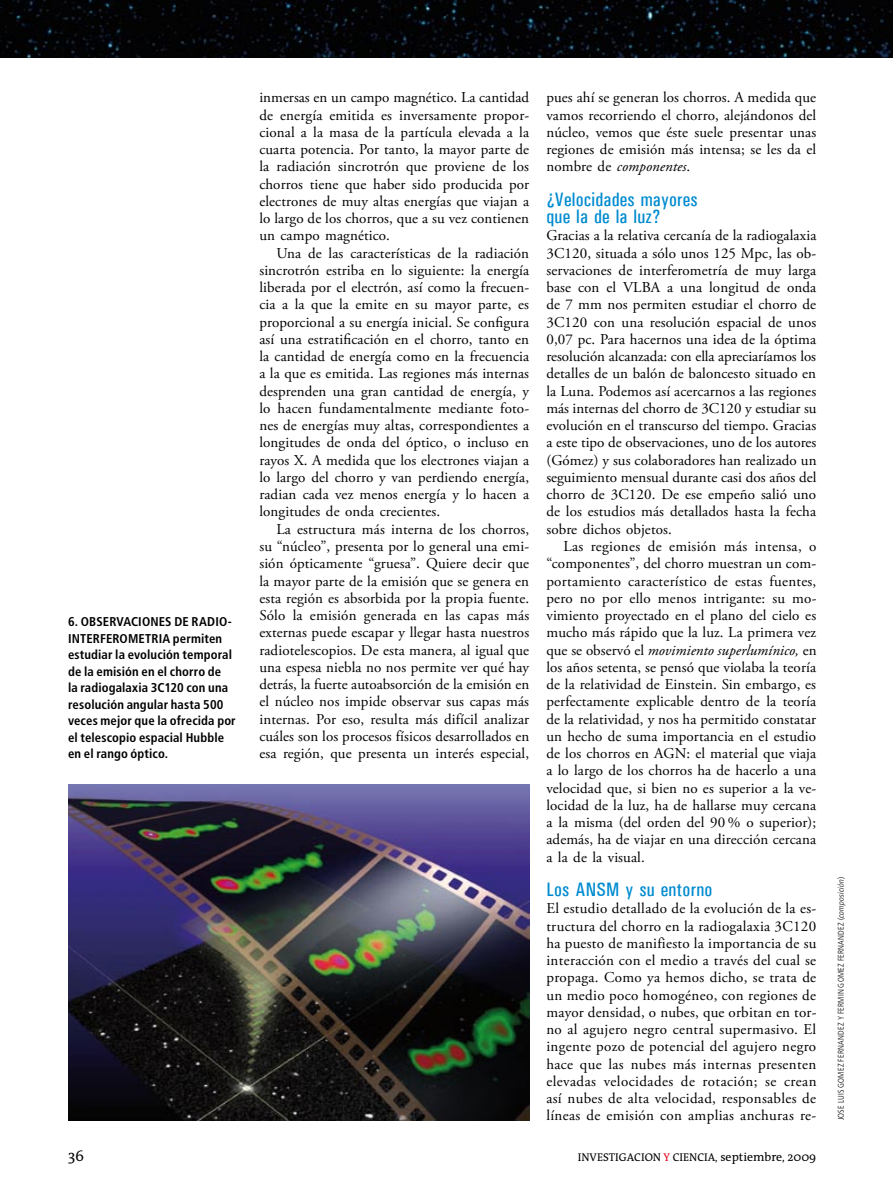
<style>
.page{position:relative;width:893px;height:1191px;background:#fff}
.page>*{position:absolute;margin:0;border:0;box-sizing:border-box;transform-origin:0 0}
.t1{font:500 condensed 19.5px/17.2px "Univers";letter-spacing:.01em;color:#008bd0}
.t2{font:15px/17.2px "Adobe Garamond Pro";letter-spacing:.005em;color:#000;text-align:justify}
.t3{font:15px "The Antiqua B5";color:#000}
.t4{font:700 condensed 12.75px/16.5px "Frutiger LT Std";letter-spacing:.01em;color:#000}
.t5{font:11.25px "The Antiqua B5";color:#000}
.t6{font:300 condensed 8.25px "Frutiger LT Std";letter-spacing:.03em;color:#000}
.s1{font-style:italic}
.s2{color:#e2001a}
.s3{font-size:12px}
.s4{font-family:"Frutiger LT Com";font-style:italic}
</style>
<div class="page">
<img style="left:68px;top:784px;width:461px;height:336px">
<img style="left:0;top:0;width:893px;height:57px">
<p class="t4" style="left:68px;top:613px;width:169px">6. OBSERVACIONES DE RADIO-<br>INTERFEROMETRIA permiten estudiar la evolución temporal de la emisión en el chorro de<br>la radiogalaxia 3C120 con una resolución angular hasta 500 veces mejor que la ofrecida por el telescopio espacial Hubble en el rango óptico.</p>
<p class="t2" style="left:259px;top:89px;width:271px">inmersas en un campo magnético. La cantidad de energía emitida es inversamente propor&shy;cional a la masa de la partícula elevada a la cuarta potencia. Por tanto, la mayor parte de la radiación sincrotrón que proviene de los chorros tiene que haber sido producida por electrones de muy altas energías que viajan a lo largo de los chorros, que a su vez contienen un campo magnético.</p>
<p class="t2" style="left:259px;top:245px;width:272px;text-indent:17px">Una de las características de la radiación sincrotrón estriba en lo siguiente: la energía liberada por el electrón, así como la frecuen&shy;cia a la que la emite en su mayor parte, es proporcional a su energía inicial. Se configura así una estratificación en el chorro, tanto en la cantidad de energía como en la frecuencia a la que es emitida. Las regiones más internas desprenden una gran cantidad de energía, y lo hacen fundamentalmente mediante foto&shy;nes de energías muy altas, correspondientes a longitudes de onda del óptico, o incluso en rayos X. A medida que los electrones viajan a lo largo del chorro y van perdiendo energía, radian cada vez menos energía y lo hacen a longitudes de onda crecientes.</p>
<p class="t2" style="left:259px;top:521px;width:272px;text-indent:17px">La estructura más interna de los chorros, su “núcleo”, presenta por lo general una emi&shy;sión ópticamente “gruesa”. Quiere decir que la mayor parte de la emisión que se genera en esta región es absorbida por la propia fuente.<br>Sólo la emisión generada en las capas más externas puede escapar y llegar hasta nuestros radiotelescopios. De esta manera, al igual que una espesa niebla no nos permite ver qué hay detrás, la fuerte autoabsorción de la emisión en el núcleo nos impide observar sus capas más internas. Por eso, resulta más difícil analizar cuáles son los procesos físicos desarrollados en esa región, que presenta un interés especial,</p>
<p class="t2" style="left:546px;top:89px;width:271px">pues ahí se generan los chorros. A medida que vamos recorriendo el chorro, alejándonos del núcleo, vemos que éste suele presentar unas regiones de emisión más intensa; se les da el nombre de <span class="s1">componentes</span>.</p>
<h1 class="t1" style="left:546px;top:191px;width:153px">¿Velocidades mayores que la de la luz?</h1>
<p class="t2" style="left:546px;top:227px;width:272px">Gracias a la relativa cercanía de la radiogalaxia 3C120, situada a sólo unos 125 Mpc, las ob&shy;servaciones de interferometría de muy larga base con el VLBA a una longitud de onda de 7 mm nos permiten estudiar el chorro de 3C120 con una resolución espacial de unos 0,07 pc. Para hacernos una idea de la óptima resolución alcanzada: con ella apreciaríamos los detalles de un balón de baloncesto situado en la Luna. Podemos así acercarnos a las regiones más internas del chorro de 3C120 y estudiar su evolución en el transcurso del tiempo. Gracias a este tipo de observaciones, uno de los autores (Gómez) y sus colaboradores han realizado un seguimiento mensual durante casi dos años del chorro de 3C120. De ese empeño salió uno de los estudios más detallados hasta la fecha sobre dichos objetos.</p>
<p class="t2" style="left:546px;top:538px;width:272px;text-indent:17px">Las regiones de emisión más intensa, o “componentes”, del chorro muestran un com&shy;portamiento característico de estas fuentes, pero no por ello menos intrigante: su mo&shy;vimiento proyectado en el plano del cielo es mucho más rápido que la luz. La primera vez que se observó el <span class="s1">movimiento superlumínico,</span> en los años setenta, se pensó que violaba la teoría de la relatividad de Einstein. Sin embargo, es perfectamente explicable dentro de la teoría de la relatividad, y nos ha permitido constatar un hecho de suma importancia en el estudio de los chorros en AGN: el material que viaja a lo largo de los chorros ha de hacerlo a una velocidad que, si bien no es superior a la ve&shy;locidad de la luz, ha de hallarse muy cercana a la misma (del orden del 90 % o superior); además, ha de viajar en una dirección cercana a la de la visual.</p>
<h1 class="t1" style="left:546px;top:881px;width:167px">Los ANSM y su entorno</h1>
<p class="t2" style="left:546px;top:900px;width:272px">El estudio detallado de la evolución de la es&shy;tructura del chorro en la radiogalaxia 3C120 ha puesto de manifiesto la importancia de su interacción con el medio a través del cual se propaga. Como ya hemos dicho, se trata de un medio poco homogéneo, con regiones de mayor densidad, o nubes, que orbitan en tor&shy;no al agujero negro central supermasivo. El ingente pozo de potencial del agujero negro hace que las nubes más internas presenten elevadas velocidades de rotación; se crean así nubes de alta velocidad, responsables de líneas de emisión con amplias anchuras re-</p>
<p class="t3" style="left:68px;top:1148px;width:18px">36</p>
<p class="t5" style="left:578px;top:1151px;width:240px">INVESTIGACION <span class="s2">Y</span> CIENCIA, <span class="s3">septiembre, 2009</span></p>
<p class="t6" style="left:836px;top:1120px;width:245px;rotate:-90deg">jose luis gomez fernandez y fermin gomez fernandez (<span class="s4">composición</span>)</p>
</div>
